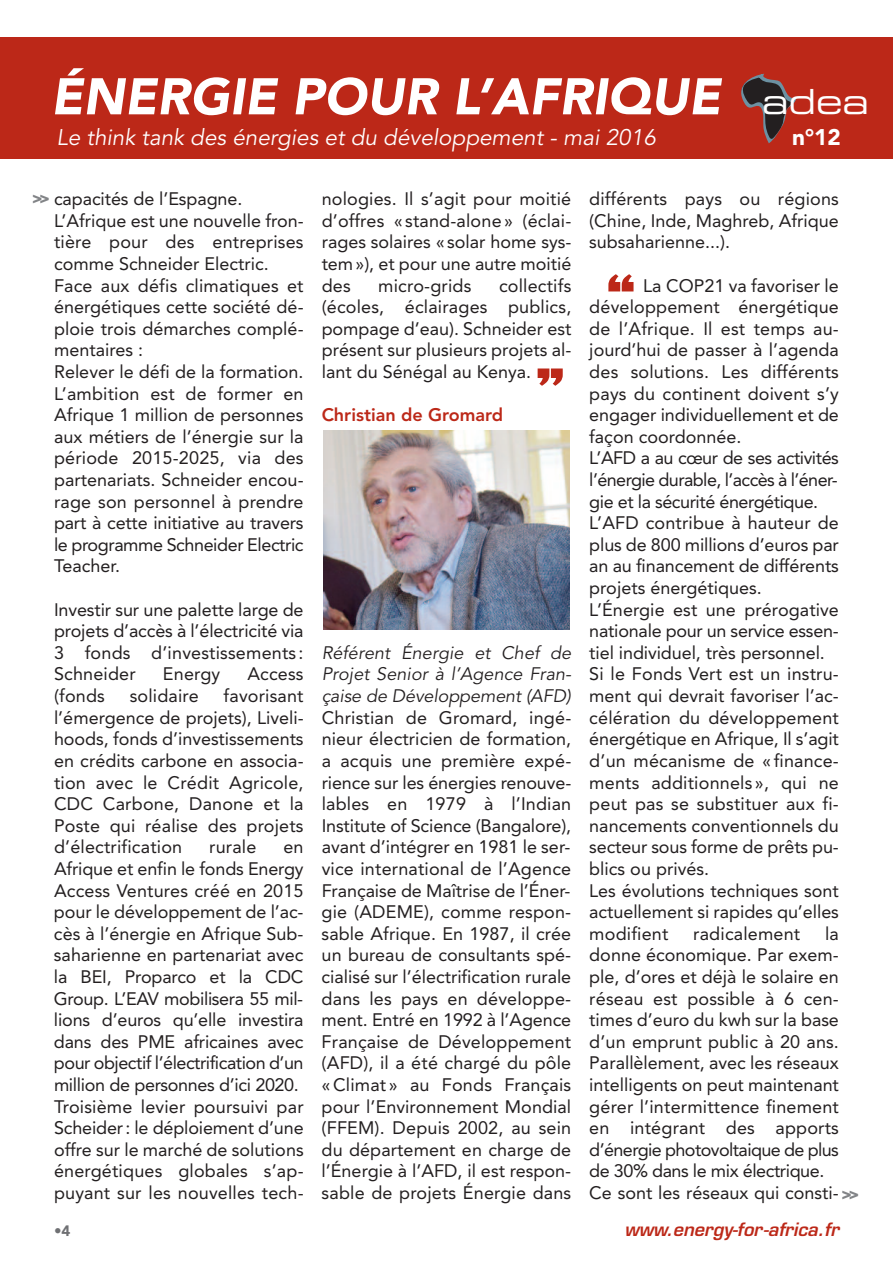
<style>
.page{position:relative;width:893px;height:1263px;background:#fff}
.page>*{position:absolute;margin:0;border:0;box-sizing:border-box;transform-origin:0 0}
.t1{font:93px "Haettenschweiler";color:#bc2818}
.t2{font:italic 900 51px "Avenir";color:#fff}
.t3{font:34.65px "Eurostile Extended Two";color:#fff}
.t4{font:italic 22.5px "Avenir";color:#fff}
.t5{font:900 22.5px "Avenir";color:#fff}
.t6{font:18px/21.6px "Avenir";color:#231f20;text-align:justify}
.t7{font:italic 18px/21.6px "Avenir";letter-spacing:.005em;color:#231f20;text-align:justify}
.t8{font:italic 600 18px "Eurostile";color:#bc2818}
.t9{font:800 18px "Avenir";color:#bc2818}
.t10{font:900 15px "Avenir LT Std";color:#6f7073}
.s1{font-family:"Avenir LT Std";font-weight:900;font-size:16.5px;color:#828487}
</style>
<div class="page">
<div style="left:0;top:37px;width:893px;height:122px;background:#bc2818"></div>
<svg style="left:741px;top:74px;width:55px;height:69px"></svg>
<img style="left:323px;top:430px;width:247px;height:200px">
<h2 class="t2" style="left:51px;top:54px;width:671px">ÉNERGIE POUR L’AFRIQUE</h2>
<p class="t4" style="left:57px;top:128px;width:601px">Le think tank des énergies et du développement - mai 2016</p>
<p class="t5" style="left:792px;top:128px;width:50px">n°12</p>
<h3 class="t3" style="left:762px;top:89px;width:108px">adea</h3>
<p class="t6" style="left:54px;top:190px;width:251px;text-align:left;text-indent:-22px"><span class="s1">&gt;&gt;</span> capacités de l’Espagne.<br>L’Afrique est une nouvelle fron&shy;tière pour des entreprises comme Schneider Electric.<br>Face aux défis climatiques et énergétiques cette société dé&shy;ploie trois démarches complé&shy;mentaires :<br>Relever le défi de la formation.<br>L’ambition est de former en<br>Afrique 1 million de personnes aux métiers de l’énergie sur la période 2015-2025, via des partenariats. Schneider encou&shy;rage son personnel à prendre part à cette initiative au travers le programme Schneider Electric<br>Teacher.</p>
<p class="t6" style="left:54px;top:600px;width:251px">Investir sur une palette large de projets d’accès à l’électricité via 3 fonds d’investissements :<br>Schneider</p>
<p class="t6" style="left:163px;top:665px;width:59px">Energy</p>
<p class="t6" style="left:247px;top:665px;width:58px">Access</p>
<p class="t6" style="left:54px;top:686px;width:251px;text-indent:170px">favorisant l’émergence de projets), Liveli&shy;hoods, fonds d’investissements en crédits carbone en associa&shy;tion avec le Crédit Agricole, CDC Carbone, Danone et la Poste qui réalise des projets d’électrification</p>
<p class="t6" style="left:54px;top:686px;width:52px">(fonds</p>
<p class="t6" style="left:130px;top:686px;width:71px">solidaire</p>
<p class="t6" style="left:209px;top:838px;width:49px">rurale</p>
<p class="t6" style="left:54px;top:838px;width:251px;text-align:left;text-indent:229px">en<br>Afrique et enfin le fonds Energy<br>Access Ventures créé en 2015 pour le développement de l’ac&shy;cès à l’énergie en Afrique Sub&shy;saharienne en partenariat avec la BEI, Proparco et la CDC<br>Group. L’EAV mobilisera 55 mil&shy;lions d’euros qu’elle investira dans des PME africaines avec pour objectif l’électrification d’un million de personnes d’ici 2020.<br>Troisième levier poursuivi par<br>Scheider: le déploiement d’une offre sur le marché de solutions énergétiques globales s’ap&shy;puyant sur les nouvelles tech-</p>
<p class="t10" style="left:54px;top:1225px;width:18px">•4</p>
<p class="t6" style="left:322px;top:190px;width:251px">nologies. Il s’agit pour moitié d’offres « stand-alone» (éclai&shy;rages solaires « solar home sys&shy;tem»), et pour une autre moitié des</p>
<p class="t6" style="left:322px;top:276px;width:251px;text-indent:177px">collectifs (écoles, éclairages publics, pompage d’eau). Schneider est présent sur plusieurs projets al&shy;lant du Sénégal au Kenya.</p>
<p class="t9" style="left:322px;top:401px;width:183px">Christian de Gromard</p>
<p class="t6" style="left:378px;top:276px;width:95px">micro-grids</p>
<h1 class="t1" style="left:537px;top:348px;width:28px">”</h1>
<p class="t7" style="left:322px;top:643px;width:251px">Référent Énergie et Chef de Projet Senior à l’Agence Fran&shy;çaise de Développement (AFD)</p>
<p class="t6" style="left:322px;top:708px;width:251px">Christian de Gromard, ingé&shy;nieur électricien de formation, a acquis une première expé&shy;rience sur les énergies renouve&shy;lables en 1979 à l’Indian Institute of Science (Bangalore), avant d’intégrer en 1981 le ser&shy;vice international de l’Agence Française de Maîtrise de l’Éner&shy;gie (ADEME), comme respon&shy;sable Afrique. En 1987, il crée un bureau de consultants spé&shy;cialisé sur l’électrification rurale dans les pays en développe&shy;ment. Entré en 1992 à l’Agence Française de Développement (AFD), il a été chargé du pôle «Climat » au Fonds Français pour l’Environnement Mondial (FFEM). Depuis 2002, au sein du département en charge de l’Énergie à l’AFD, il est respon&shy;sable de projets Énergie dans</p>
<p class="t6" style="left:589px;top:190px;width:251px">différents pays ou régions (Chine, Inde, Maghreb, Afrique subsaharienne...).</p>
<p class="t6" style="left:589px;top:276px;width:251px;text-align:left;text-indent:54px">La COP21 va favoriser le développement énergétique de l’Afrique. Il est temps au&shy;jourd’hui de passer à l’agenda des solutions. Les différents pays du continent doivent s’y engager individuellement et de façon coordonnée.<br>L’AFD a au cœur de ses activités l’énergie durable, l’accès à l’éner&shy;gie et la sécurité énergétique.<br>L’AFD contribue à hauteur de plus de 800 millions d’euros par an au financement de différents projets énergétiques.<br>L’Énergie est une prérogative nationale pour un service essen&shy;tiel individuel, très personnel.<br>Si le Fonds Vert est un instru&shy;ment qui devrait favoriser l’ac&shy;célération du développement énergétique en Afrique, Il s’agit d’un mécanisme de « finance&shy;ments additionnels », qui ne peut pas se substituer aux fi&shy;nancements conventionnels du secteur sous forme de prêts pu&shy;blics ou privés.<br>Les évolutions techniques sont actuellement si rapides qu’elles modifient</p>
<h1 class="t1" style="left:607px;top:254px;width:28px">“</h1>
<p class="t6" style="left:589px;top:924px;width:272px;text-align:left;text-indent:236px">la donne économique. Par exem&shy;ple, d’ores et déjà le solaire en réseau est possible à 6 cen&shy;times d’euro du kwh sur la base d’un emprunt public à 20 ans.<br>Parallèlement, avec les réseaux intelligents on peut maintenant gérer l’intermittence finement en intégrant des apports d’énergie photovoltaique de plus de 30% dans le mix électrique.<br>Ce sont les réseaux qui consti-<span class="s1">&gt;&gt;</span></p>
<p class="t6" style="left:693px;top:924px;width:109px">radicalement</p>
<p class="t8" style="left:624px;top:1222px;width:216px">www.energy-for-africa.fr</p>
</div>
